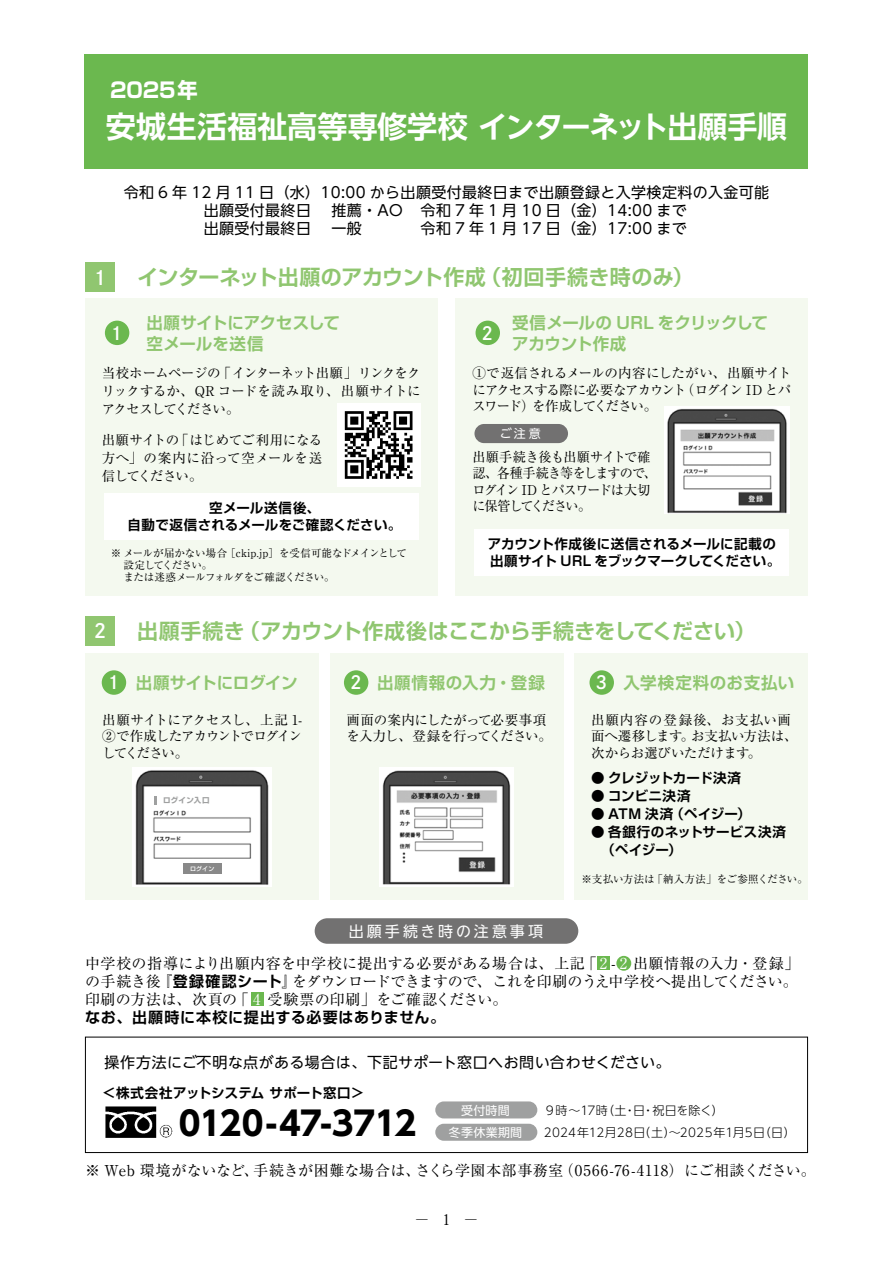
<style>
.page{position:relative;width:893px;height:1263px;background:#fff}
.page>*{position:absolute;margin:0;border:0;box-sizing:border-box;transform-origin:0 0}
.t1{font:700 33px "UD Shin Go Pro";letter-spacing:-.025em;color:#000}
.t2{font:700 30px "UD Shin Go NT Pr 6 N De";letter-spacing:-.01em;color:#fff}
.t3{font:700 21px "Shin Go Pro De";color:#90c670}
.t4{font:700 21px "Shin Go Pro";letter-spacing:-.005em;color:#fff;scale:.96 1}
.t5{font:19.5px "Shuei Go Kin Std B";color:#fff}
.t6{font:18px "Shuei Go Kin Std B";color:#fff}
.t7{font:700 16.5px/21px "Shin Go Pro De";letter-spacing:-.015em;color:#90c670}
.t8{font:700 16.5px/21px "Shin Go Pro De";letter-spacing:.01em;color:#90c670}
.t9{font:700 16.5px "Shin Go Pro De";letter-spacing:-.02em;color:#90c670}
.t10{font:700 16.5px "Shin Go Pro De";letter-spacing:.04em;color:#90c670}
.t11{font:700 16.5px "Shin Go Pro De";letter-spacing:.045em;color:#90c670}
.t12{font:15px/18px "Ryumin Pro";letter-spacing:.015em;color:#000;text-align:justify}
.t13{font:15px/18px "UD Shin Go NT Pro";letter-spacing:.025em;color:#000}
.t14{font:15px "UD Shin Go NT Pr 6 N";letter-spacing:.03em;color:#000}
.t15{font:700 15px "Shin Go Pro De";letter-spacing:.055em;color:#000}
.t16{font:15px "UD Shin Go NT Pr 6 N";letter-spacing:.195em;color:#fff}
.t17{font:15px "Koz Min Pro";color:#000}
.t18{font:13.5px/16.5px "Ryumin Pro";letter-spacing:-.05em;color:#000;text-align:justify}
.t19{font:700 13.5px/16.5px "Shin Go Pro De";letter-spacing:.015em;color:#000}
.t20{font:13.5px/16.5px "Ryumin Pro";letter-spacing:.005em;color:#000}
.t21{font:13.5px/16.5px "Ryumin Pro";letter-spacing:-.025em;color:#000}
.t22{font:700 13.5px "Shin Go Pro De";letter-spacing:-.02em;color:#000}
.t23{font:300 12px "UD Shin Go NT Pr 6 N";letter-spacing:.015em;color:#000}
.t24{font:300 12px "UD Shin Go NT Pr 6 N";letter-spacing:-.015em;color:#000}
.t25{font:12px/22.4px "UD Shin Go NT Pr 6 N";letter-spacing:.02em;color:#fff;text-align:center}
.t26{font:10.5px/12px "Ryumin Pro";letter-spacing:-.045em;color:#000}
.t27{font:10.5px "Ryumin Pro";letter-spacing:.01em;color:#000}
.t28{font:700 7.5px "Shin Go Pro";letter-spacing:.03em;color:#9fa0a0}
.t29{font:500 6px "Shin Go Pro";color:#fff}
.s1{font-family:"Shuei Go Kin Std B";font-weight:400;font-size:18px;color:#fff}
.s2{color:#fff}
.s3{font-family:"Shin Go Pro De";font-weight:700}
</style>
<div class="page">
<div style="left:85px;top:54px;width:723px;height:115px;background:#6bb84f"></div>
<div style="left:616px;top:956px;width:15px;height:15px;background:#6bb84f;border-radius:50%"></div>
<div style="left:251px;top:992px;width:12px;height:14px;background:#6bb84f"></div>
<div style="left:597px;top:956px;width:13px;height:14px;background:#6bb84f"></div>
<div style="left:85px;top:298px;width:353px;height:298px;background:#f4f9ef"></div>
<div style="left:455px;top:298px;width:353px;height:298px;background:#f4f9ef"></div>
<div style="left:105px;top:321px;width:24px;height:24px;background:#6bb84f;border-radius:50%"></div>
<div style="left:476px;top:321px;width:24px;height:24px;background:#6bb84f;border-radius:50%"></div>
<div style="left:337px;top:403px;width:84px;height:84px;background:#fff"></div>
<svg style="left:345px;top:411px;width:67px;height:68px"></svg>
<div style="left:104px;top:493px;width:314px;height:47px;background:#fff"></div>
<div style="left:474px;top:424px;width:94px;height:19px;background:#727171;border-radius:10px"></div>
<img style="left:664px;top:407px;width:125px;height:107px">
<div style="left:474px;top:529px;width:315px;height:47px;background:#fff"></div>
<div style="left:85px;top:263px;width:30px;height:29px;background:#90c670"></div>
<div style="left:85px;top:616px;width:30px;height:30px;background:#90c670"></div>
<div style="left:85px;top:653px;width:234px;height:247px;background:#f4f9ef"></div>
<div style="left:574px;top:653px;width:234px;height:247px;background:#f4f9ef"></div>
<div style="left:102px;top:670px;width:24px;height:25px;background:#6bb84f;border-radius:50%"></div>
<div style="left:589px;top:670px;width:25px;height:25px;background:#6bb84f;border-radius:50%"></div>
<img style="left:133px;top:768px;width:139px;height:118px">
<div style="left:148px;top:792px;width:108px;height:15px;background:#fff"></div>
<div style="left:148px;top:859px;width:108px;height:19px;background:#fff"></div>
<svg style="left:154px;top:796px;width:3px;height:8px"></svg>
<div style="left:183px;top:864px;width:38px;height:10px;background:#898989"></div>
<div style="left:330px;top:653px;width:233px;height:247px;background:#f4f9ef"></div>
<div style="left:344px;top:670px;width:24px;height:25px;background:#6bb84f;border-radius:50%"></div>
<img style="left:379px;top:768px;width:135px;height:118px">
<div style="left:315px;top:918px;width:263px;height:26px;background:#727171;border-radius:13px"></div>
<div style="left:435px;top:1101px;width:102px;height:17px;background:#9fa0a0;border-radius:9px"></div>
<div style="left:435px;top:1124px;width:102px;height:17px;background:#9fa0a0;border-radius:9px"></div>
<img style="left:105px;top:1106px;width:67px;height:32px">
<div style="left:85px;top:1037px;width:723px;height:116px;border:1px solid #000"></div>
<h3 class="t4" style="left:110px;top:74px;width:93px">2025年</h3>
<h2 class="t2" style="left:106px;top:102px;width:683px">安城生活福祉高等専修学校 インターネット出願手順</h2>
<p class="t13" style="left:204px;top:182px;width:567px;text-indent:-80px">令和 6 年 12 月 11 日（水）10:00 から出願受付最終日まで出願登録と入学検定料の入金可能出願受付最終日</p>
<p class="t13" style="left:331px;top:200px;width:357px">推薦・AO 令和 7 年 1 月 10 日（金）14:00 まで</p>
<p class="t13" style="left:204px;top:218px;width:109px">出願受付最終日</p>
<p class="t13" style="left:331px;top:218px;width:32px">一般</p>
<p class="t13" style="left:421px;top:218px;width:268px">令和 7 年 1 月 17 日（金）17:00 まで</p>
<h3 class="t5" style="left:94px;top:264px;width:14px">1</h3>
<h3 class="t3" style="left:137px;top:260px;width:558px">インターネット出願のアカウント作成（初回手続き時のみ）</h3>
<p class="t8" style="left:146px;top:310px;width:195px">出願サイトにアクセスして空メールを送信</p>
<p class="t7" style="left:512px;top:310px;width:258px">受信メールの URL をクリックしてアカウント作成</p>
<h3 class="t6" style="left:111px;top:320px;width:13px">1</h3>
<h3 class="t6" style="left:482px;top:320px;width:13px">2</h3>
<p class="t18" style="left:102px;top:363px;width:320px;line-height:18px">当校ホームページの「インターネット出願」リンクをクリックするか、QR コードを読み取り、出願サイトにアクセスしてください。</p>
<p class="t18" style="left:102px;top:430px;width:222px;line-height:18px">出願サイトの「はじめてご利用になる方へ」の案内に沿って空メールを送信してください。</p>
<p class="t19" style="left:128px;top:498px;width:275px;text-align:center">空メール送信後、<br>自動で返信されるメールをご確認ください。</p>
<p class="t26" style="left:123px;top:547px;width:285px;text-indent:-13px">※ メールが届かない場合［ckip.jp］を受信可能なドメインとして設定してください。<br>または迷惑メールフォルダをご確認ください。</p>
<p class="t18" style="left:472px;top:364px;width:320px">①で返信されるメールの内容にしたがい、出願サイトにアクセスする際に必要なアカウント（ログイン ID とパスワード）を作成してください。</p>
<p class="t18" style="left:472px;top:448px;width:186px;text-align:left">出願手続き後も出願サイトで確認、各種手続き等をしますので、ログイン ID とパスワードは大切に保管してください。</p>
<p class="t25" style="left:500px;top:422px;width:42px">ご注意</p>
<p class="t19" style="left:488px;top:534px;width:294px">アカウント作成後に送信されるメールに記載の出願サイト URL をブックマークしてください。</p>
<h3 class="t5" style="left:94px;top:618px;width:14px">2</h3>
<h3 class="t3" style="left:137px;top:614px;width:620px">出願手続き（アカウント作成後はここから手続きをしてください）</h3>
<p class="t9" style="left:108px;top:669px;width:191px"><span class="s1">1</span> 出願サイトにログイン</p>
<p class="t10" style="left:596px;top:669px;width:200px"><span class="s1">3</span> 入学検定料のお支払い</p>
<p class="t11" style="left:350px;top:669px;width:196px"><span class="s1">2</span> 出願情報の入力・登録</p>
<p class="t21" style="left:347px;top:711px;width:207px">画面の案内にしたがって必要事項を入力し、登録を行ってください。</p>
<p class="t18" style="left:102px;top:711px;width:201px">出願サイトにアクセスし、上記 1- ②で作成したアカウントでログインしてください。</p>
<p class="t20" style="left:591px;top:711px;width:208px">出願内容の登録後、お支払い画面へ遷移します。お支払い方法は、次からお選びいただけます。</p>
<p class="t22" style="left:591px;top:767px;width:151px">● クレジットカード決済</p>
<p class="t19" style="left:591px;top:786px;width:101px">● コンビニ決済</p>
<p class="t19" style="left:591px;top:804px;width:161px">● ATM 決済（ペイジー）</p>
<p class="t19" style="left:601px;top:821px;width:186px;line-height:18px;text-indent:-10px">● 各銀行のネットサービス決済（ペイジー）</p>
<p class="t28" style="left:163px;top:794px;width:48px">ログイン入口</p>
<p class="t29" style="left:190px;top:864px;width:26px">ログイン</p>
<p class="t27" style="left:581px;top:871px;width:228px">※支払い方法は「納入方法」をご参照ください。</p>
<p class="t16" style="left:349px;top:919px;width:196px">出願手続き時の注意事項</p>
<p class="t12" style="left:85px;top:953px;width:716px">中学校の指導により出願内容を中学校に提出する必要がある場合は、上記「 <span class="s2">2</span> - <span class="s2">2</span> 出願情報の入力・登録」の手続き後<span class="s3">『登録確認シート』</span>をダウンロードできますので、これを印刷のうえ中学校へ提出してください。印刷の方法は、次頁の「 <span class="s2">4</span> 受験票の印刷」をご確認ください。</p>
<p class="t15" style="left:85px;top:1005px;width:362px">なお、出願時に本校に提出する必要はありません。</p>
<p class="t14" style="left:104px;top:1050px;width:568px">操作方法にご不明な点がある場合は、下記サポート窓口へお問い合わせください。</p>
<p class="t19" style="left:102px;top:1083px;width:263px">＜株式会社アットシステムサポート窓口＞</p>
<p class="t25" style="left:449px;top:1098px;width:75px">受付時間<br>冬季休業期間</p>
<p class="t24" style="left:544px;top:1100px;width:181px">９時～17時（土・日・祝日を除く）</p>
<h1 class="t1" style="left:179px;top:1096px;width:239px">0120-47-3712</h1>
<p class="t23" style="left:544px;top:1122px;width:253px">2024年12月28日（土）～2025年1月5日（日）</p>
<p class="t12" style="left:85px;top:1160px;width:732px">※ Web 環境がないなど、手続きが困難な場合は、さくら学園本部事務室（0566-76-4118）にご相談ください。</p>
<p class="t17" style="left:414px;top:1209px;width:66px">－ 1 －</p>
</div>
